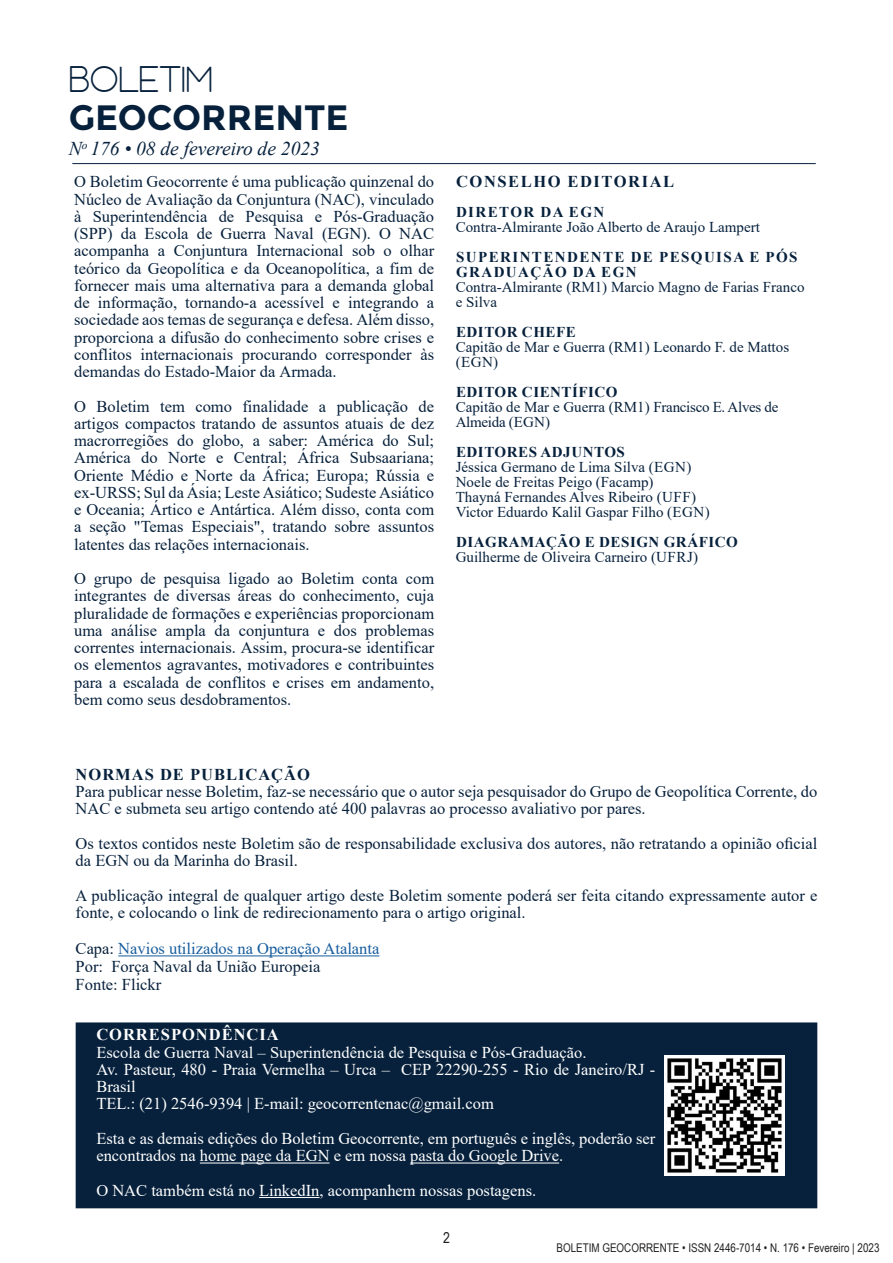
<style>
.page{position:relative;width:893px;height:1263px;background:#fff}
.page>*{position:absolute;margin:0;border:0;box-sizing:border-box;transform-origin:0 0}
.t1{font:300 40.5px "bubbleboddylight";color:#07213c}
.t2{font:700 35.25px "Montserrat";color:#07213c}
.t3{font:italic 19.5px "Times New Roman";color:#07213c}
.FORMATAÇÃO_TEXTO{font:16.5px/17.2px "Times New Roman";color:#07213c;text-align:justify}
.t4{font:16.5px/17.2px "Times New Roman";color:#fff}
.Referências_escritas{font:16.5px "Times New Roman";color:#07213c}
.Referências_escritas-2{font:16.5px "Times New Roman";color:#175d9e}
.t5{font:700 16.5px "Times New Roman";letter-spacing:.07em;color:#07213c}
.t6{font:700 16.5px "Times New Roman";letter-spacing:.095em;color:#07213c}
.t7{font:700 16.5px "Times New Roman";letter-spacing:.06em;color:#fff}
.t8{font:15px/15px "Times New Roman";color:#07213c}
.t9{font:700 15px "Times New Roman";letter-spacing:.035em;color:#07213c}
.t10{font:700 15px/15px "Times New Roman";letter-spacing:.095em;color:#07213c}
.t11{font:15px/15px "Times New Roman";letter-spacing:-.02em;color:#07213c}
.t12{font:15px "Arial Narrow";color:#231f20}
.t13{font:12px "Arial Narrow";color:#231f20}
.s1{color:#07213c}
</style>
<div class="page">
<div style="left:76px;top:1022px;width:741px;height:186px;background:#07213c;border:3px solid #07213c"></div>
<hr style="left:200px;top:1162px;width:130px;height:1px;background:#fff">
<hr style="left:410px;top:1162px;width:149px;height:1px;background:#fff">
<hr style="left:259px;top:1197px;width:61px;height:1px;background:#fff">
<hr style="left:118px;top:955px;width:261px;height:1px;background:#175d9e">
<hr style="left:72px;top:163px;width:744px;height:1px;background:#07213c">
<img style="left:665px;top:1056px;width:119px;height:119px">
<p class="t1" style="left:69px;top:58px;width:146px">BOLETIM</p>
<p class="t2" style="left:69px;top:96px;width:281px">GEOCORRENTE</p>
<p class="t3" style="left:69px;top:135px;width:253px">N<sup>o</sup> 176 • 08 de fevereiro de 2023</p>
<p class="FORMATAÇÃO_TEXTO" style="left:74px;top:173px;width:362px">O Boletim Geocorrente é uma publicação quinzenal do Núcleo de Avaliação da Conjuntura (NAC), vinculado à Superintendência de Pesquisa e Pós-Graduação (SPP) da Escola de Guerra Naval (EGN). O NAC acompanha a Conjuntura Internacional sob o olhar teórico da Geopolítica e da Oceanopolítica, a fim de fornecer mais uma alternativa para a demanda global de informação, tornando-a acessível e integrando a sociedade aos temas de segurança e defesa. Além disso, proporciona a difusão do conhecimento sobre crises e conflitos internacionais procurando corresponder às demandas do Estado-Maior da Armada.</p>
<p class="FORMATAÇÃO_TEXTO" style="left:74px;top:397px;width:362px">O Boletim tem como finalidade a publicação de artigos compactos tratando de assuntos atuais de dez macrorregiões do globo, a saber: América do Sul; América do Norte e Central; África Subsaariana; Oriente Médio e Norte da África; Europa; Rússia e ex-URSS; Sul da Ásia; Leste Asiático; Sudeste Asiático e Oceania; Ártico e Antártica. Além disso, conta com a seção "Temas Especiais", tratando sobre assuntos latentes das relações internacionais.</p>
<p class="FORMATAÇÃO_TEXTO" style="left:74px;top:569px;width:362px">O grupo de pesquisa ligado ao Boletim conta com integrantes de diversas áreas do conhecimento, cuja pluralidade de formações e experiências proporcionam uma análise ampla da conjuntura e dos problemas correntes internacionais. Assim, procura-se identificar os elementos agravantes, motivadores e contribuintes para a escalada de conflitos e crises em andamento, bem como seus desdobramentos.</p>
<p class="t6" style="left:456px;top:170px;width:220px">CONSELHO EDITORIAL</p>
<p class="t10" style="left:456px;top:204px;width:150px">DIRETOR DA EGN</p>
<p class="t8" style="left:456px;top:219px;width:306px">Contra-Almirante João Alberto de Araujo Lampert</p>
<p class="t10" style="left:456px;top:249px;width:343px">SUPERINTENDENTE DE PESQUISA E PÓS<br>GRADUAÇÃO DA EGN</p>
<p class="t8" style="left:456px;top:279px;width:350px">Contra-Almirante (RM1) Marcio Magno de Farias Franco e Silva</p>
<p class="t9" style="left:456px;top:321px;width:121px">EDITOR CHEFE</p>
<p class="t8" style="left:456px;top:339px;width:335px">Capitão de Mar e Guerra (RM1) Leonardo F. de Mattos (EGN)</p>
<p class="t9" style="left:456px;top:381px;width:163px">EDITOR CIENTÍFICO</p>
<p class="t11" style="left:456px;top:399px;width:324px">Capitão de Mar e Guerra (RM1) Francisco E. Alves de<br>Almeida (EGN)</p>
<p class="t9" style="left:456px;top:441px;width:170px">EDITORES ADJUNTOS</p>
<p class="t8" style="left:456px;top:459px;width:237px">Jéssica Germano de Lima Silva (EGN)</p>
<p class="t8" style="left:456px;top:474px;width:199px">Noele de Freitas Peigo (Facamp)</p>
<p class="t8" style="left:456px;top:489px;width:242px">Thayná Fernandes Alves Ribeiro (UFF)</p>
<p class="t8" style="left:456px;top:504px;width:255px">Victor Eduardo Kalil Gaspar Filho (EGN)</p>
<p class="t9" style="left:456px;top:531px;width:283px">DIAGRAMAÇÃO E DESIGN GRÁFICO</p>
<p class="t8" style="left:456px;top:549px;width:244px">Guilherme de Oliveira Carneiro (UFRJ)</p>
<p class="t5" style="left:76px;top:762px;width:236px">NORMAS DE PUBLICAÇÃO</p>
<p class="FORMATAÇÃO_TEXTO" style="left:76px;top:782px;width:743px">Para publicar nesse Boletim, faz-se necessário que o autor seja pesquisador do Grupo de Geopolítica Corrente, do<br>NAC e submeta seu artigo contendo até 400 palavras ao processo avaliativo por pares.</p>
<p class="FORMATAÇÃO_TEXTO" style="left:76px;top:834px;width:743px">Os textos contidos neste Boletim são de responsabilidade exclusiva dos autores, não retratando a opinião oficial da EGN ou da Marinha do Brasil.</p>
<p class="FORMATAÇÃO_TEXTO" style="left:76px;top:886px;width:743px">A publicação integral de qualquer artigo deste Boletim somente poderá ser feita citando expressamente autor e fonte, e colocando o link de redirecionamento para o artigo original.</p>
<p class="Referências_escritas-2" style="left:76px;top:937px;width:305px"><span class="s1">Capa:</span> Navios utilizados na Operação Atalanta</p>
<p class="Referências_escritas" style="left:76px;top:955px;width:246px">Por: Força Naval da União Europeia</p>
<p class="Referências_escritas" style="left:76px;top:973px;width:87px">Fonte: Flickr</p>
<p class="t7" style="left:96px;top:1023px;width:184px">CORRESPONDÊNCIA</p>
<p class="t4" style="left:96px;top:1043px;width:492px">Escola de Guerra Naval – Superintendência de Pesquisa e Pós-Graduação.</p>
<p class="t4" style="left:96px;top:1060px;width:561px">Av. Pasteur, 480 - Praia Vermelha – Urca – CEP 22290-255 - Rio de Janeiro/RJ -<br>Brasil</p>
<p class="t4" style="left:96px;top:1095px;width:399px">TEL.: (21) 2546-9394 | E-mail: geocorrentenac@gmail.com</p>
<p class="t4" style="left:96px;top:1129px;width:560px">Esta e as demais edições do Boletim Geocorrente, em português e inglês, poderão ser encontrados na home page da EGN e em nossa pasta do Google Drive.</p>
<p class="t4" style="left:96px;top:1181px;width:441px">O NAC também está no LinkedIn, acompanhem nossas postagens.</p>
<p class="t12" style="left:443px;top:1226px;width:8px">2</p>
<p class="t13" style="left:556px;top:1239px;width:324px">BOLETIM GEOCORRENTE • ISSN 2446-7014 • N. 176 • Fevereiro | 2023</p>
</div>
